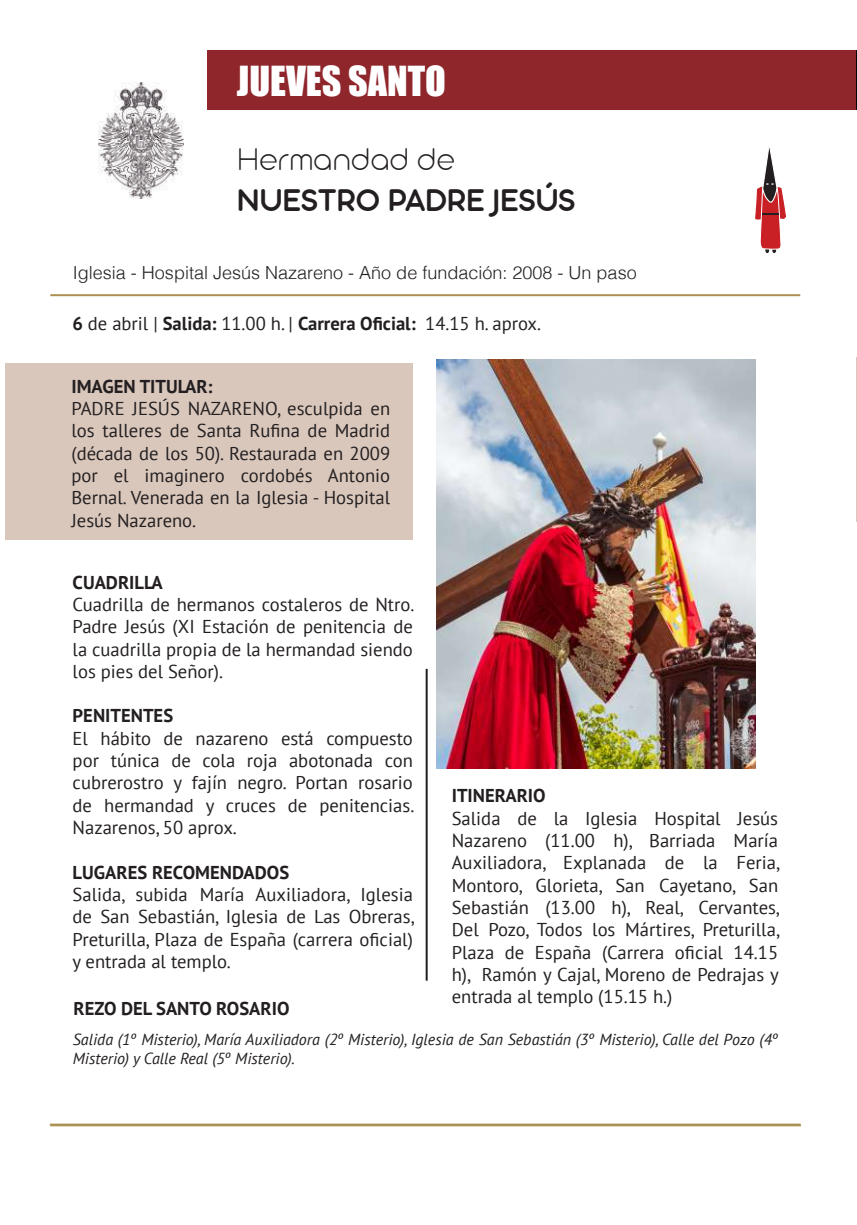
<style>
.page{position:relative;width:857px;height:1225px;background:#fff}
.page>*{position:absolute;margin:0;border:0;box-sizing:border-box;transform-origin:0 0}
.t1{font:38px "Impact";color:#fff}
.t2{font:34px "Aristotelica Display Trial Dm Bd";color:#231f20}
.t3{font:300 expanded 34px "Aristotelica Display Trial";color:#231f20}
.t4{font:18.6px/22.4px "PT Sans";color:#231f20;text-align:justify}
.t5{font:700 18.6px "PT Sans";color:#231f20}
.t6{font:300 18px "Helvetica";color:#231f20}
.t7{font:italic 16px/19.2px "PT Sans";color:#231f20}
.s1{font-weight:700}
</style>
<div class="page">
<hr style="left:50px;top:1124px;width:750px;height:2px;background:#ab9154">
<hr style="left:50px;top:294px;width:749px;height:2px;background:#ab9154">
<hr style="left:425px;top:669px;width:2px;height:311px;background:#231f20">
<hr style="left:855px;top:357px;width:1px;height:165px;background:#d9c7bc">
<div style="left:206px;top:50px;width:649px;height:59px;background:#8f262c"></div>
<svg style="left:755px;top:147px;width:31px;height:106px"></svg>
<img style="left:98px;top:82px;width:86px;height:116px">
<div style="left:6px;top:364px;width:406px;height:176px;background:#d9c7bc"></div>
<hr style="left:50px;top:1123px;width:750px;height:2px;background:#ab9154">
<hr style="left:855px;top:50px;width:1px;height:59px;background:#000001">
<img style="left:437px;top:359px;width:317px;height:409px">
<h1 class="t1" style="left:237px;top:52px;width:210px">JUEVES SANTO</h1>
<h2 class="t3" style="left:237px;top:141px;width:219px">Hermandad de</h2>
<h2 class="t2" style="left:237px;top:180px;width:340px">NUESTRO PADRE JESÚS</h2>
<p class="t6" style="left:73px;top:258px;width:565px">Iglesia - Hospital Jesús Nazareno - Año de fundación: 2008 - Un paso</p>
<p class="t4" style="left:73px;top:311px;width:470px"><span class="s1">6</span> de abril | <span class="s1">Salida:</span> 11.00 h. | <span class="s1">Carrera Oficial:</span> 14.15 h. aprox.</p>
<p class="t5" style="left:71px;top:374px;width:142px">IMAGEN TITULAR:</p>
<p class="t4" style="left:71px;top:397px;width:320px">PADRE JESÚS NAZARENO, esculpida en los talleres de Santa Rufina de Madrid (década de los 50). Restaurada en 2009 por el imaginero cordobés Antonio Bernal. Venerada en la Iglesia - Hospital Jesús Nazareno.</p>
<p class="t5" style="left:73px;top:569px;width:91px">CUADRILLA</p>
<p class="t4" style="left:73px;top:592px;width:343px">Cuadrilla de hermanos costaleros de Ntro.<br>Padre Jesús (XI Estación de penitencia de la cuadrilla propia de la hermandad siendo los pies del Señor).</p>
<p class="t5" style="left:73px;top:703px;width:102px">PENITENTES</p>
<p class="t4" style="left:73px;top:726px;width:343px">El hábito de nazareno está compuesto por túnica de cola roja abotonada con cubrerostro y fajín negro. Portan rosario de hermandad y cruces de penitencias.<br>Nazarenos, 50 aprox.</p>
<p class="t5" style="left:73px;top:860px;width:218px">LUGARES RECOMENDADOS</p>
<p class="t4" style="left:73px;top:883px;width:343px">Salida, subida María Auxiliadora, Iglesia de San Sebastián, Iglesia de Las Obreras, Preturilla, Plaza de España (carrera oficial) y entrada al templo.</p>
<p class="t5" style="left:74px;top:996px;width:217px">REZO DEL SANTO ROSARIO</p>
<p class="t5" style="left:451px;top:783px;width:95px">ITINERARIO</p>
<p class="t4" style="left:451px;top:806px;width:329px">Salida de la Iglesia Hospital Jesús Nazareno (11.00 h), Barriada María Auxiliadora, Explanada de la Feria, Montoro, Glorieta, San Cayetano, San Sebastián (13.00 h), Real, Cervantes, Del Pozo, Todos los Mártires, Preturilla, Plaza de España (Carrera oficial 14.15 h), Ramón y Cajal, Moreno de Pedrajas y entrada al templo (15.15 h.)</p>
<p class="t7" style="left:73px;top:1029px;width:706px">Salida (1º Misterio), María Auxiliadora (2º Misterio), Iglesia de San Sebastián (3º Misterio), Calle del Pozo (4º<br>Misterio) y Calle Real (5º Misterio).</p>
</div>
